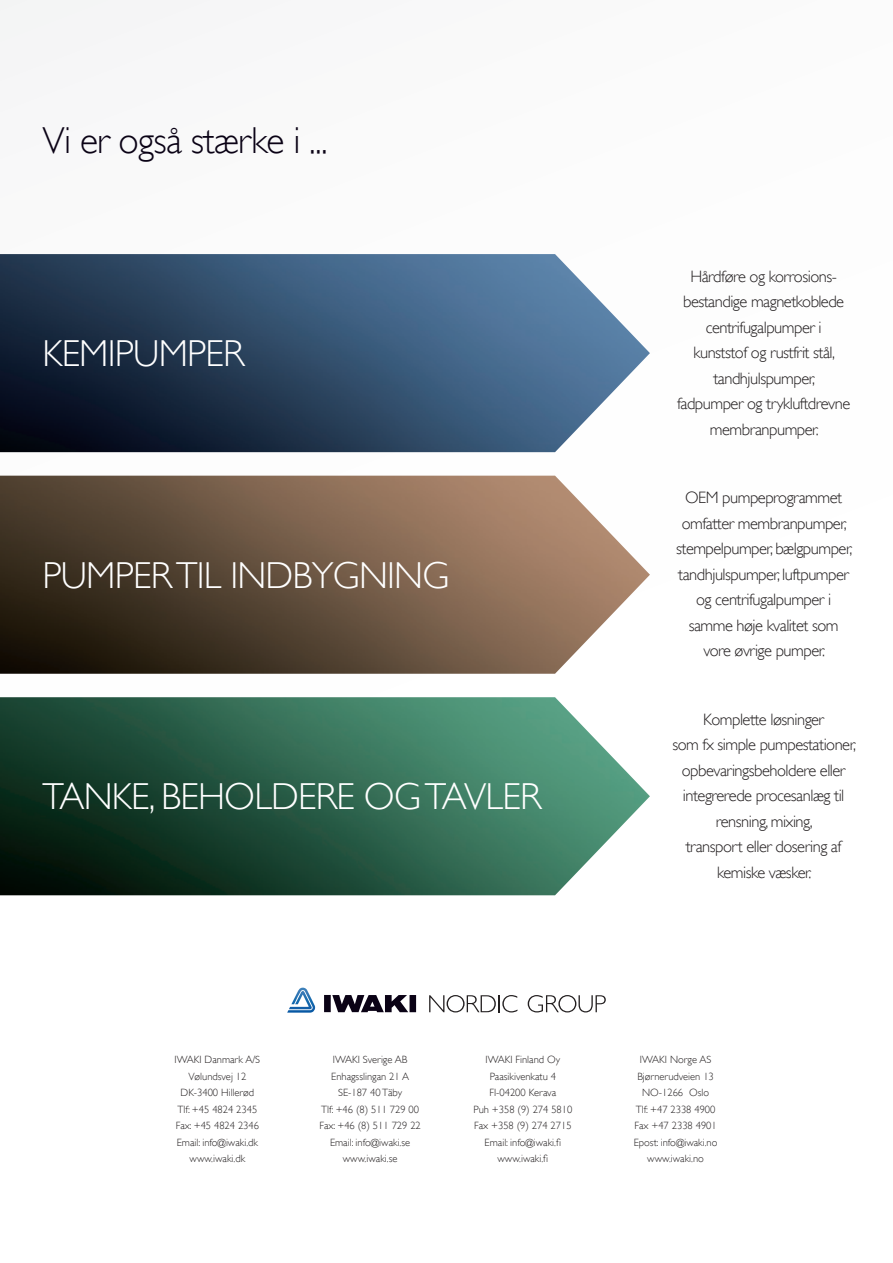
<style>
.page{position:relative;width:893px;height:1263px;background:#fff}
.page>*{position:absolute;margin:0;border:0;box-sizing:border-box;transform-origin:0 0}
.t1{font:300 37.5px "Gill Sans";letter-spacing:-.02em;color:#fff}
.t2{font:300 37.5px "Gill Sans";letter-spacing:-.02em;color:#0a0215}
.t3{font:300 16.5px/25.5px "Gill Sans";letter-spacing:-.03em;color:#231f20;text-align:center}
.t4{font:300 10.5px/16.5px "Gill Sans";color:#231f20;text-align:center}
</style>
<div class="page">
<svg style="left:287px;top:988px;width:28px;height:25px"></svg>
<div style="left:324px;top:995px;width:7px;height:17px;background:#0a0215"></div>
<svg style="left:332px;top:995px;width:84px;height:17px"></svg>
<svg style="left:429px;top:995px;width:88px;height:17px"></svg>
<svg style="left:528px;top:995px;width:78px;height:17px"></svg>
<img style="left:0;top:697px;width:650px;height:198px">
<img style="left:0;top:476px;width:650px;height:198px">
<img style="left:0;top:254px;width:650px;height:198px">
<h1 class="t2" style="left:43px;top:119px;width:287px">Vi er også stærke i ...</h1>
<h1 class="t1" style="left:43px;top:332px;width:204px">KEMIPUMPER</h1>
<h1 class="t1" style="left:43px;top:554px;width:408px">PUMPER TIL INDBYGNING</h1>
<h1 class="t1" style="left:43px;top:775px;width:500px">TANKE, BEHOLDERE OG TAVLER</h1>
<p class="t3" style="left:677px;top:263px;width:175px">Hårdføre og korrosions&shy;bestandige magnetkoblede centrifugalpumper i kunststof og rustfrit stål, tandhjulspumper,<br>fadpumper og trykluftdrevne membranpumper.</p>
<p class="t3" style="left:676px;top:485px;width:178px">OEM pumpeprogrammet omfatter membranpumper, stempelpumper, bælgpumper, tandhjulspumper, luftpumper og centrifugalpumper i samme høje kvalitet som vore øvrige pumper.</p>
<p class="t3" style="left:672px;top:706px;width:185px">Komplette løsninger<br>som fx simple pumpestationer, opbevaringsbeholdere eller integrerede procesanlæg til rensning, mixing,<br>transport eller dosering af kemiske væsker.</p>
<p class="t4" style="left:175px;top:1051px;width:87px">IWAKI Danmark A/S<br>Vølundsvej 12<br>DK-3400 Hillerød<br>Tlf: +45 4824 2345<br>Fax: +45 4824 2346<br>Email: info@iwaki.dk www.iwaki.dk</p>
<p class="t4" style="left:319px;top:1051px;width:103px">IWAKI Sverige AB<br>Enhagsslingan 21 A<br>SE-187 40 Täby<br>Tlf: +46 (8) 511 729 00<br>Fax: +46 (8) 511 729 22<br>Email: info@iwaki.se www.iwaki.se</p>
<p class="t4" style="left:473px;top:1051px;width:100px">IWAKI Finland Oy<br>Paasikivenkatu 4<br>FI-04200 Kerava<br>Puh +358 (9) 274 5810<br>Fax +358 (9) 274 2715<br>Email: info@iwaki.fi www.iwaki.fi</p>
<p class="t4" style="left:634px;top:1051px;width:85px">IWAKI Norge AS<br>Bjørnerudveien 13<br>NO-1266 Oslo<br>Tlf: +47 2338 4900<br>Fax +47 2338 4901<br>Epost: info@iwaki.no www.iwaki.no</p>
</div>
